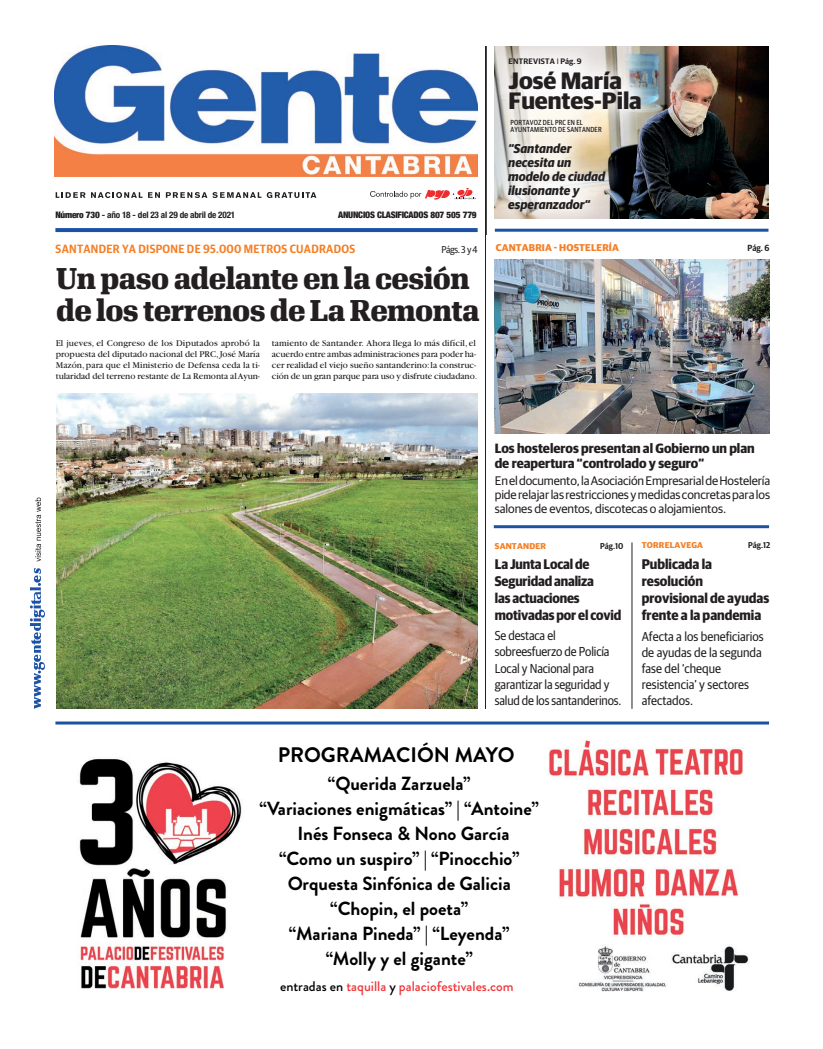
<style>
.page{position:relative;width:823px;height:1049px;background:#fff}
.page>*{position:absolute;margin:0;border:0;box-sizing:border-box;transform-origin:0 0}
.t1{font:800 29.3px/32px "Algebra";letter-spacing:-.02em;color:#231f20}
.t2{font:700 23.8px/19.8px "Guardian Sans Narrow";color:#231f20;scale:1.07 1}
.t3{font:700 21px "Brandon Grotesque";color:#000}
.t4{font:700 19px/25px "Brandon Grotesque";color:#000;text-align:center}
.t5{font:700 14px/17px "Guardian Sans Narrow";letter-spacing:-.01em;color:#231f20}
.t6{font:500 14px "Brandon Grotesque";color:#ee363b}
.t7{font:700 13.5px/14.5px "Guardian Sans Narrow";color:#231f20}
.t8{font:13px/16px "Guardian Sans Narrow";letter-spacing:-.01em;color:#231f20}
.t9{font:italic 700 12.9px/14px "Guardian Sans";letter-spacing:.005em;color:#231f20;scale:.96 1}
.t10{font:12.5px/14px "Guardian Sans";letter-spacing:-.005em;color:#231f20;text-align:justify}
.t11{font:600 12px "Guardian Sans Narrow";letter-spacing:.025em;color:#f47f27}
.t12{font:10px "Guardian Sans Narrow";color:#231f20}
.t13{font:700 9.9px "Guardian Sans";letter-spacing:.02em;color:#f47f27}
.t14{font:9.3px/11.2px "Garamond";letter-spacing:-.005em;color:#231f20;text-align:justify}
.t15{font:700 condensed 9px "Helvetica Neue";letter-spacing:-.025em;color:#231f20}
.t16{font:900 condensed 9px "Helvetica Neue";letter-spacing:-.025em;color:#231f20}
.t17{font:600 8.9px "Guardian Sans Narrow";color:#231f20}
.t18{font:700 8.5px "Guardian Sans";letter-spacing:.02em;color:#f47f27}
.t19{font:600 8.5px "Guardian Sans Narrow";color:#231f20}
.t20{font:600 8px "Guardian Sans Narrow";letter-spacing:.025em;color:#231f20;scale:1.07 1}
.t21{font:500 7.4px/7.4px "Guardian Sans Narrow";letter-spacing:.025em;color:#231f20;scale:.9 1}
.s1{font-weight:900}
.s2{font-weight:400}
.s3{color:#000}
</style>
<div class="page">
<svg style="left:55px;top:228px;width:422px;height:4px;fill:#1c52a4"></svg>
<svg style="left:56px;top:192px;width:29px;height:6px"></svg>
<svg style="left:91px;top:192px;width:51px;height:6px"></svg>
<svg style="left:148px;top:192px;width:12px;height:6px"></svg>
<svg style="left:166px;top:192px;width:150px;height:6px"></svg>
<svg style="left:370px;top:189px;width:105px;height:11px"></svg>
<img style="left:55px;top:46px;width:422px;height:131px">
<hr style="left:485px;top:46px;width:1px;height:663px;background:#231f20">
<svg style="left:35px;top:498px;width:6px;height:64px"></svg>
<svg style="left:30px;top:568px;width:15px;height:141px"></svg>
<hr style="left:55px;top:721px;width:713px;height:3px;background:#1c52a4">
<img style="left:56px;top:393px;width:421px;height:316px">
<img style="left:79px;top:759px;width:163px;height:230px">
<img style="left:578px;top:945px;width:171px;height:47px">
<img style="left:548px;top:741px;width:100px;height:38px">
<img style="left:655px;top:867px;width:84px;height:30px">
<img style="left:559px;top:868px;width:86px;height:30px">
<img style="left:583px;top:828px;width:134px;height:29px">
<img style="left:612px;top:904px;width:73px;height:31px">
<img style="left:587px;top:788px;width:126px;height:30px">
<img style="left:655px;top:748px;width:88px;height:28px">
<img style="left:664px;top:46px;width:104px;height:172px">
<img style="left:486px;top:46px;width:178px;height:188px">
<img style="left:494px;top:260px;width:274px;height:174px">
<hr style="left:631px;top:542px;width:1px;height:167px;background:#231f20">
<hr style="left:494px;top:229px;width:274px;height:3px;background:#1c52a4">
<hr style="left:493px;top:525px;width:275px;height:3px;background:#1c52a4">
<p class="t15" style="left:55px;top:209px;width:181px"><span class="s1">Número 730</span> - año 18 - del 23 al 29 de abril de 2021</p>
<p class="t16" style="left:338px;top:207px;width:140px">ANUNCIOS CLASIFICADOS 807 505 779</p>
<p class="t11" style="left:56px;top:240px;width:301px">SANTANDER YA DISPONE DE 95.000 METROS CUADRADOS</p>
<p class="t12" style="left:441px;top:243px;width:38px">Págs. 3 y 4</p>
<h1 class="t1" style="left:56px;top:260px;width:425px">Un paso adelante en la cesión de los terrenos de La Remonta</h1>
<p class="t14" style="left:56px;top:337px;width:206px">El jueves, el Congreso de los Diputados aprobó la propuesta del diputado nacional del PRC, José María Mazón, para que el Ministerio de Defensa ceda la ti&shy;tularidad del terreno restante de La Remonta al Ayun-</p>
<p class="t14" style="left:272px;top:337px;width:207px;text-align:left">tamiento de Santander. Ahora llega lo más difícil, el acuerdo entre ambas administraciones para poder ha&shy;cer realidad el viejo sueño santanderino: la construc&shy;ción de un gran parque para uso y disfrute ciudadano.</p>
<p class="t20" style="left:508px;top:55px;width:70px">ENTREVISTA <span class="s2">I</span> Pág. 9</p>
<h2 class="t2" style="left:508px;top:69px;width:126px">José María<br>Fuentes-Pila</h2>
<p class="t21" style="left:510px;top:118px;width:103px">PORTAVOZ DEL PRC EN EL<br>AYUNTAMIENTO DE SANTANDER</p>
<h3 class="t9" style="left:508px;top:140px;width:102px">“Santander necesita un modelo de ciudad ilusionante y esperanzador“</h3>
<p class="t13" style="left:495px;top:240px;width:125px">CANTABRIA - HOSTELERÍA</p>
<p class="t17" style="left:747px;top:241px;width:24px">Pág. 6</p>
<h3 class="t7" style="left:494px;top:440px;width:261px">Los hosteleros presentan al Gobierno un plan de reapertura “controlado y seguro”</h3>
<h3 class="t10" style="left:494px;top:472px;width:277px">En el documento, la Asociación Empresarial de Hostelería pide relajar las restricciones y medidas concretas para los salones de eventos, discotecas o alojamientos.</h3>
<p class="t18" style="left:494px;top:539px;width:52px">SANTANDER</p>
<p class="t19" style="left:600px;top:539px;width:24px">Pág.10</p>
<h3 class="t5" style="left:494px;top:554px;width:128px">La Junta Local de<br>Seguridad analiza<br>las actuaciones motivadas por el covid</h3>
<h3 class="t8" style="left:494px;top:627px;width:128px">Se destaca el sobreesfuerzo de Policía<br>Local y Nacional para garantizar la seguridad y salud de los santanderinos.</h3>
<p class="t18" style="left:641px;top:539px;width:63px">TORRELAVEGA</p>
<p class="t19" style="left:747px;top:539px;width:23px">Pág.12</p>
<h3 class="t5" style="left:641px;top:554px;width:129px">Publicada la resolución provisional de ayudas frente a la pandemia</h3>
<h3 class="t8" style="left:641px;top:628px;width:123px">Afecta a los beneficiarios de ayudas de la segunda fase del ‘cheque resistencia’ y sectores afectados.</h3>
<h3 class="t3" style="left:277px;top:740px;width:238px">PROGRAMACIÓN MAYO</h3>
<h3 class="t4" style="left:259px;top:771px;width:281px">“Querida Zarzuela”<br>“Variaciones enigmáticas” | “Antoine”<br>Inés Fonseca &amp; Nono García<br>“Como un suspiro” | “Pinocchio”<br>Orquesta Sinfónica de Galicia “Chopin, el poeta”<br>“Mariana Pineda” | “Leyenda”<br>“Molly y el gigante”</h3>
<h3 class="t6" style="left:280px;top:976px;width:235px"><span class="s3">entradas en</span> taquilla <span class="s3">y</span> palaciofestivales.com</h3>
</div>
